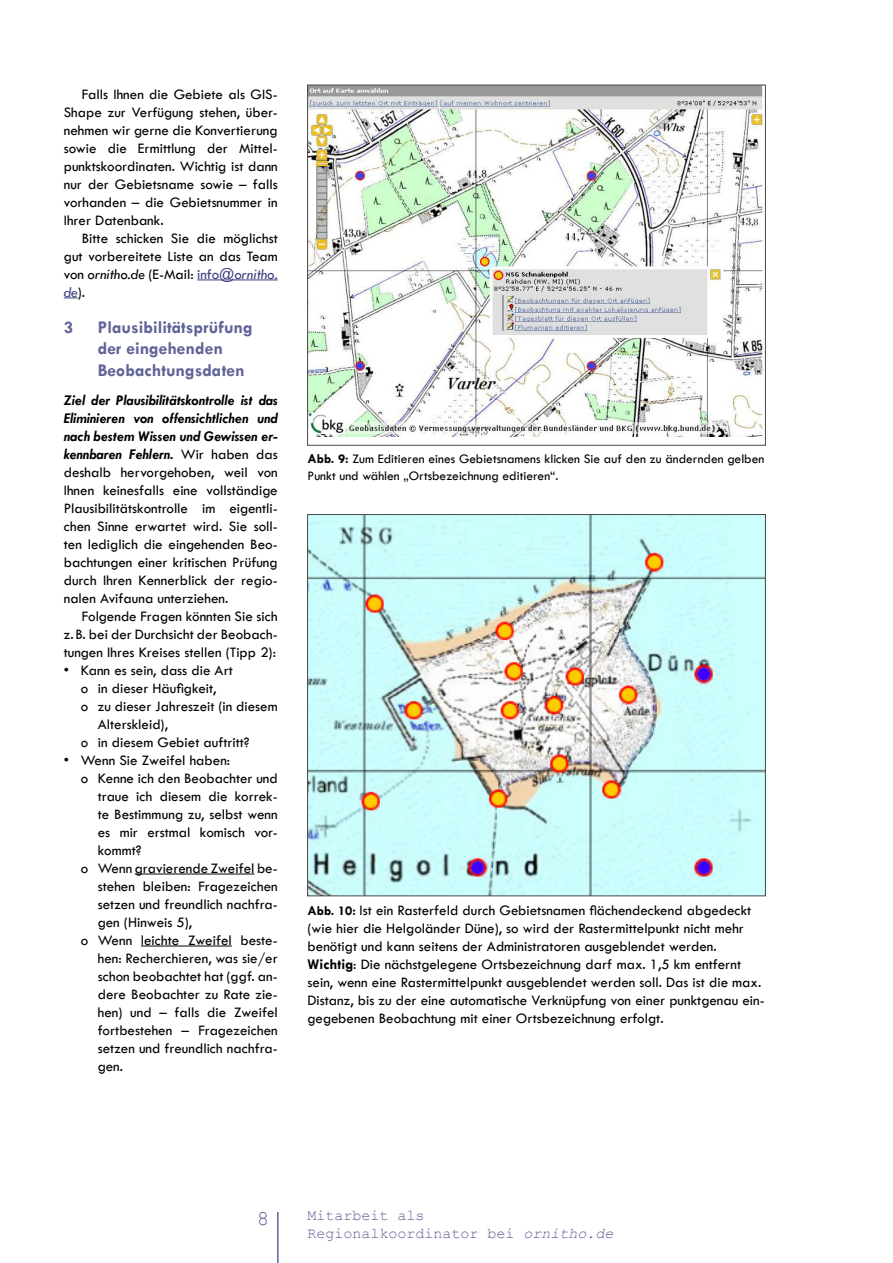
<style>
.page{position:relative;width:893px;height:1263px;background:#fff}
.page>*{position:absolute;margin:0;border:0;box-sizing:border-box;transform-origin:0 0}
.t1{font:21px "Courier New";color:#616498}
.t2{font:700 18px/21.6px "Tw Cen";color:#616498}
.t3{font:500 15px/18px "Tw Cen";color:#000;text-align:justify}
.t4{font:15px/18px "Courier New";color:#616498}
.t5{font:500 13.5px/16.2px "Tw Cen";color:#000}
.s1{font-style:italic}
.s2{color:#393d7e}
.s3{font-style:italic;color:#393d7e}
.s4{font-weight:700;font-style:italic}
.s5{font-weight:700}
.s6{font-weight:700;font-size:13.5px}
</style>
<div class="page">
<hr style="left:277px;top:1212px;width:2px;height:51px;background:#616498">
<hr style="left:197px;top:279px;width:81px;height:1px;background:#393d7e">
<svg style="left:64px;top:297px;width:14px;height:1px"></svg>
<hr style="left:135px;top:873px;width:120px;height:1px;background:#000">
<hr style="left:141px;top:945px;width:91px;height:1px;background:#000">
<img style="left:309px;top:87px;width:455px;height:349px">
<img style="left:309px;top:516px;width:455px;height:378px">
<p class="t3" style="left:64px;top:85px;width:216px;text-indent:18px">Falls Ihnen die Gebiete als GIS-Shape zur Verfügung stehen, über&shy;nehmen wir gerne die Konvertierung sowie die Ermittlung der Mittel&shy;punktskoordinaten. Wichtig ist dann nur der Gebietsname sowie – falls vorhanden – die Gebietsnummer in Ihrer Datenbank.</p>
<p class="t3" style="left:64px;top:229px;width:216px;text-indent:18px">Bitte schicken Sie die möglichst gut vorbereitete Liste an das Team von <span class="s1">ornitho.de</span> (E-Mail: <span class="s2">info@</span><span class="s3">ornitho. de</span>).</p>
<p class="t2" style="left:64px;top:316px;width:11px">3</p>
<p class="t2" style="left:98px;top:316px;width:156px">Plausibilitätsprüfung der eingehenden<br>Beobachtungsdaten</p>
<p class="t3" style="left:64px;top:391px;width:216px"><span class="s4">Ziel der Plausibilitätskontrolle ist das Eliminieren von offensichtlichen und nach bestem Wissen und Gewissen er&shy;kennbaren Fehlern.</span> Wir haben das deshalb hervorgehoben, weil von Ihnen keinesfalls eine vollständige Plausibilitätskontrolle im eigentli&shy;chen Sinne erwartet wird. Sie soll&shy;ten lediglich die eingehenden Beo&shy;bachtungen einer kritischen Prüfung durch Ihren Kennerblick der regio&shy;nalen Avifauna unterziehen.</p>
<p class="t3" style="left:64px;top:607px;width:216px;text-indent:18px">Folgende Fragen könnten Sie sich z. B. bei der Durchsicht der Beobach&shy;tungen Ihres Kreises stellen (Tipp 2):</p>
<p class="t3" style="left:64px;top:661px;width:171px">• Kann es sein, dass die Art</p>
<p class="t3" style="left:81px;top:679px;width:137px">o in dieser Häufigkeit,</p>
<p class="t3" style="left:81px;top:697px;width:198px">o zu dieser Jahreszeit (in diesem</p>
<p class="t3" style="left:98px;top:715px;width:72px">Alterskleid),</p>
<p class="t3" style="left:81px;top:733px;width:170px">o in diesem Gebiet auftritt?</p>
<p class="t3" style="left:64px;top:751px;width:168px">• Wenn Sie Zweifel haben:</p>
<p class="t3" style="left:81px;top:769px;width:199px">o Kenne ich den Beobachter und</p>
<p class="t3" style="left:98px;top:787px;width:181px">traue ich diesem die korrek-</p>
<p class="t3" style="left:98px;top:805px;width:181px">te Bestimmung zu, selbst wenn</p>
<p class="t3" style="left:98px;top:823px;width:181px">es mir erstmal komisch vor-</p>
<p class="t3" style="left:98px;top:841px;width:45px">kommt?</p>
<p class="t3" style="left:81px;top:859px;width:199px">o Wenn gravierende Zweifel be-</p>
<p class="t3" style="left:98px;top:877px;width:181px">stehen bleiben: Fragezeichen</p>
<p class="t3" style="left:98px;top:895px;width:181px">setzen und freundlich nachfra-</p>
<p class="t3" style="left:98px;top:913px;width:96px">gen (Hinweis 5),</p>
<p class="t3" style="left:81px;top:931px;width:199px">o Wenn leichte Zweifel beste-</p>
<p class="t3" style="left:98px;top:949px;width:181px">hen: Recherchieren, was sie/er</p>
<p class="t3" style="left:98px;top:967px;width:181px">schon beobachtet hat (ggf. an-</p>
<p class="t3" style="left:98px;top:985px;width:181px">dere Beobachter zu Rate zie-</p>
<p class="t3" style="left:98px;top:1003px;width:181px">hen) und – falls die Zweifel</p>
<p class="t3" style="left:98px;top:1021px;width:181px">fortbestehen – Fragezeichen</p>
<p class="t3" style="left:98px;top:1039px;width:181px">setzen und freundlich nachfra-</p>
<p class="t3" style="left:98px;top:1057px;width:27px">gen.</p>
<p class="t5" style="left:308px;top:451px;width:458px"><span class="s5">Abb. 9:</span> Zum Editieren eines Gebietsnamens klicken Sie auf den zu ändernden gelben<br>Punkt und wählen „Ortsbezeichnung editieren“.</p>
<p class="t3" style="left:308px;top:901px;width:459px;text-align:left"><span class="s6">Abb. 10:</span> Ist ein Rasterfeld durch Gebietsnamen flächendeckend abgedeckt (wie hier die Helgoländer Düne), so wird der Rastermittelpunkt nicht mehr benötigt und kann seitens der Administratoren ausgeblendet werden.<br><span class="s5">Wichtig</span>: Die nächstgelegene Ortsbezeichnung darf max. 1,5 km entfernt sein, wenn eine Rastermittelpunkt ausgeblendet werden soll. Das ist die max.<br>Distanz, bis zu der eine automatische Verknüpfung von einer punktgenau ein&shy;gegebenen Beobachtung mit einer Ortsbezeichnung erfolgt.</p>
<h1 class="t1" style="left:257px;top:1205px;width:14px">8</h1>
<p class="t4" style="left:308px;top:1206px;width:308px">Mitarbeit als<br>Regionalkoordinator bei <span class="s1">ornitho.de</span></p>
</div>
